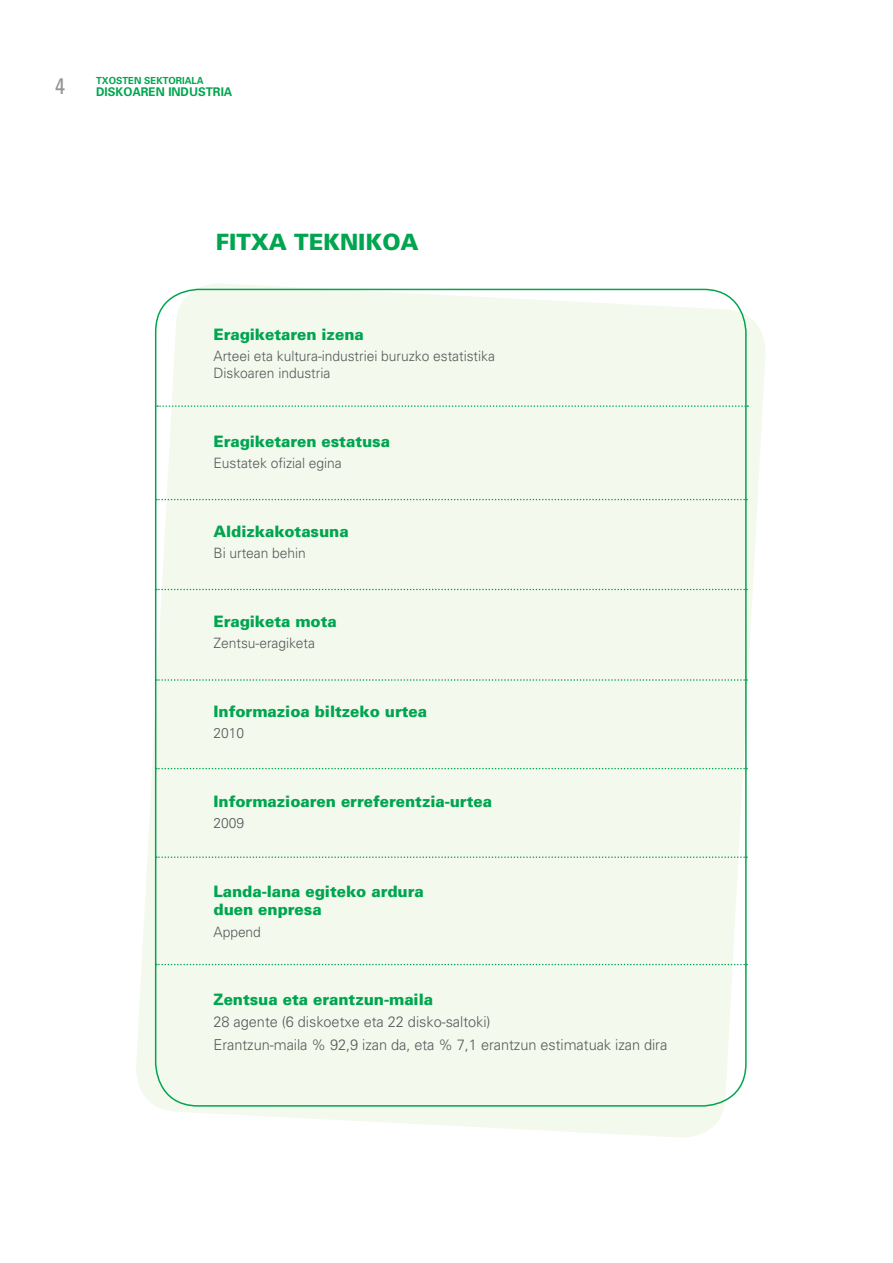
<style>
.page{position:relative;width:893px;height:1263px;background:#fff}
.page>*{position:absolute;margin:0;border:0;box-sizing:border-box;transform-origin:0 0}
.t1{font:900 22.5px "Univers";color:#00a54f}
.t2{font:condensed 22.5px "Univers";color:#939598}
.t3{font:900 15.75px/18.9px "Univers";letter-spacing:-.005em;color:#00a54f}
.t4{font:300 15px/22.2px "Univers";letter-spacing:-.005em;color:#57585a}
.t5{font:300 14.25px/17.1px "Univers";letter-spacing:-.005em;color:#57585a}
.t6{font:700 12px "Univers";color:#00a54f}
.t7{font:700 9.75px "Univers";color:#00a54f}
</style>
<div class="page">
<svg style="left:136px;top:284px;width:629px;height:854px;background:#f2f8ec"></svg>
<svg style="left:158px;top:405px;width:590px;height:2px"></svg>
<svg style="left:158px;top:499px;width:586px;height:1px"></svg>
<svg style="left:158px;top:964px;width:586px;height:1px"></svg>
<svg style="left:158px;top:589px;width:586px;height:1px"></svg>
<svg style="left:158px;top:856px;width:586px;height:2px"></svg>
<svg style="left:158px;top:679px;width:586px;height:2px"></svg>
<svg style="left:158px;top:768px;width:586px;height:1px"></svg>
<h1 class="t2" style="left:55px;top:72px;width:11px">4</h1>
<p class="t7" style="left:96px;top:74px;width:109px">TXOSTEN SEKTORIALA</p>
<p class="t6" style="left:96px;top:84px;width:138px">DISKOAREN INDUSTRIA</p>
<h1 class="t1" style="left:216px;top:228px;width:15px">Fitxa</h1>
<h1 class="t1" style="left:294px;top:228px;width:17px">teknikoa</h1>
<p class="t3" style="left:214px;top:324px;width:152px">Eragiketaren izena</p>
<p class="t5" style="left:214px;top:347px;width:283px">Arteei eta kultura-industriei buruzko estatistika<br>Diskoaren industria</p>
<p class="t3" style="left:214px;top:431px;width:178px">Eragiketaren estatusa</p>
<p class="t5" style="left:214px;top:454px;width:130px">Eustatek ofizial egina</p>
<p class="t3" style="left:214px;top:521px;width:137px">Aldizkakotasuna</p>
<p class="t5" style="left:214px;top:544px;width:94px">Bi urtean behin</p>
<p class="t3" style="left:214px;top:611px;width:125px">Eragiketa mota</p>
<p class="t5" style="left:214px;top:634px;width:103px">Zentsu-eragiketa</p>
<p class="t3" style="left:214px;top:701px;width:215px">Informazioa biltzeko urtea</p>
<p class="t5" style="left:214px;top:724px;width:32px">2010</p>
<p class="t3" style="left:214px;top:791px;width:280px">Informazioaren erreferentzia-urtea</p>
<p class="t5" style="left:214px;top:814px;width:32px">2009</p>
<p class="t3" style="left:214px;top:881px;width:212px">Landa-lana egiteko ardura duen enpresa</p>
<p class="t5" style="left:214px;top:923px;width:49px">Append</p>
<p class="t3" style="left:214px;top:990px;width:221px">Zentsua eta erantzun-maila</p>
<p class="t4" style="left:214px;top:1011px;width:455px">28 agente (6 diskoetxe eta 22 disko-saltoki)<br>Erantzun-maila % 92,9 izan da, eta % 7,1 erantzun estimatuak izan dira</p>
</div>
